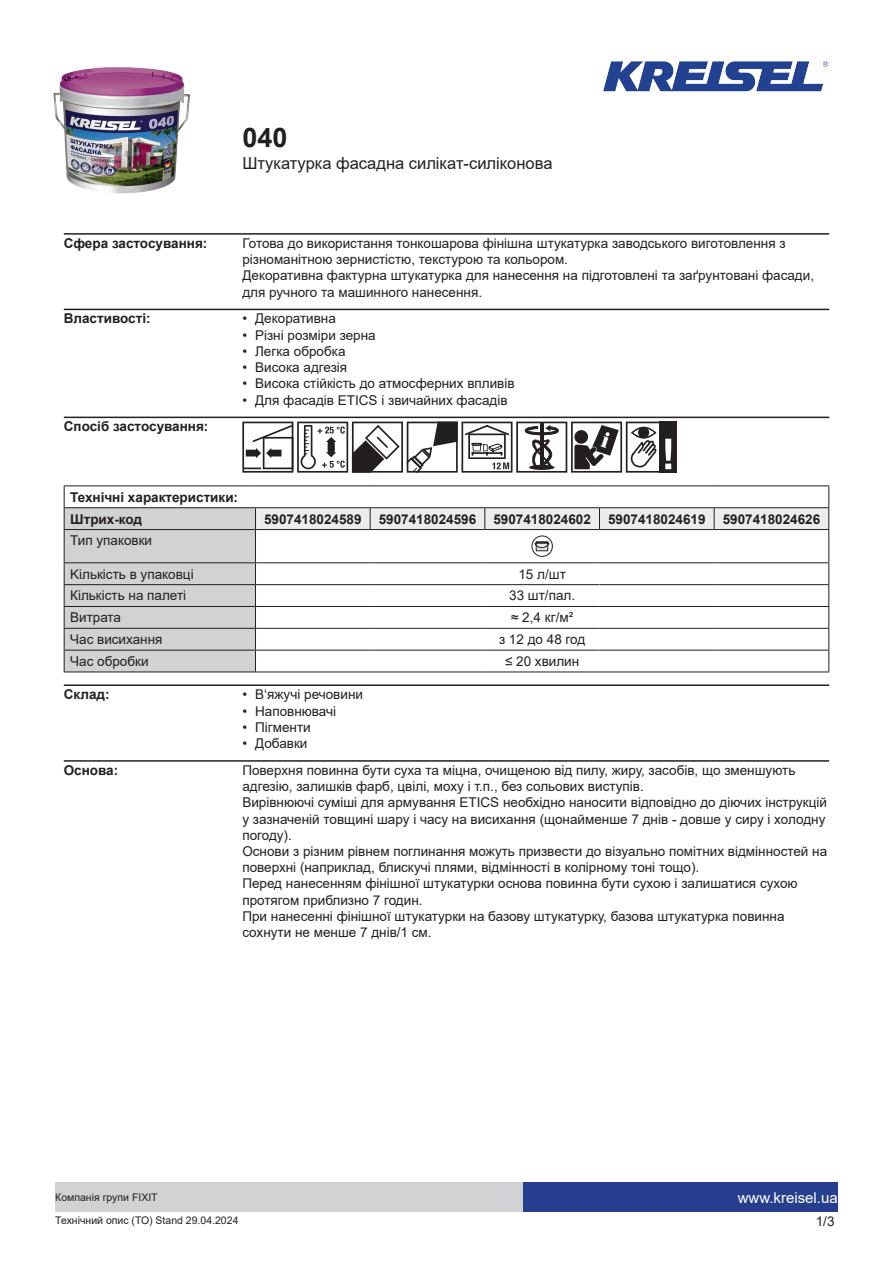
<style>
.page{position:relative;width:893px;height:1263px;background:#fff}
.page>*{position:absolute;margin:0;border:0;box-sizing:border-box;transform-origin:0 0}
.t1{font:700 27px "Arial";color:#231f20}
.t2{font:16.5px "Arial";color:#231f20}
.t3{font:15px "Arial";color:#fff}
.t4{font:13.5px/16.2px "Arial";color:#231f20}
.t5{font:700 13.5px/21.9px "Arial";color:#231f20}
.t6{font:10.5px "Arial";color:#231f20}
</style>
<div class="page">
<img style="left:53px;top:67px;width:137px;height:126px">
<img style="left:603px;top:61px;width:226px;height:31px">
<div style="left:523px;top:1182px;width:315px;height:30px;background:#253f8e"></div>
<div style="left:55px;top:1182px;width:468px;height:30px;background:#d1d2d4"></div>
<hr style="left:64px;top:233px;width:765px;height:2px;background:#231f20">
<hr style="left:64px;top:309px;width:765px;height:1px;background:#231f20">
<hr style="left:64px;top:417px;width:765px;height:1px;background:#231f20">
<svg style="left:242px;top:422px;width:435px;height:51px"></svg>
<hr style="left:64px;top:485px;width:191px;height:1px;background:#231f20">
<hr style="left:255px;top:485px;width:115px;height:1px;background:#231f20">
<hr style="left:370px;top:485px;width:115px;height:1px;background:#231f20">
<hr style="left:485px;top:485px;width:114px;height:1px;background:#231f20">
<hr style="left:599px;top:485px;width:115px;height:1px;background:#231f20">
<hr style="left:714px;top:485px;width:115px;height:1px;background:#231f20">
<hr style="left:64px;top:672px;width:191px;height:1px;background:#231f20">
<hr style="left:255px;top:672px;width:115px;height:1px;background:#231f20">
<hr style="left:370px;top:672px;width:115px;height:1px;background:#231f20">
<hr style="left:485px;top:672px;width:114px;height:1px;background:#231f20">
<hr style="left:599px;top:672px;width:115px;height:1px;background:#231f20">
<hr style="left:714px;top:672px;width:115px;height:1px;background:#231f20">
<svg style="left:64px;top:486px;width:765px;height:186px"></svg>
<hr style="left:64px;top:684px;width:765px;height:2px;background:#231f20">
<hr style="left:64px;top:760px;width:765px;height:2px;background:#231f20">
<h1 class="t1" style="left:242px;top:119px;width:47px">040</h1>
<p class="t2" style="left:242px;top:152px;width:312px">Штукатурка фасадна силікат-силіконова</p>
<p class="t5" style="left:64px;top:232px;width:145px">Сфера застосування:</p>
<p class="t4" style="left:242px;top:235px;width:573px">Готова до використання тонкошарова фінішна штукатурка заводського виготовлення з різноманітною зернистістю, текстурою та кольором.<br>Декоративна фактурна штукатурка для нанесення на підготовлені та заґрунтовані фасади, для ручного та машинного нанесення.</p>
<p class="t5" style="left:64px;top:308px;width:88px">Властивості:</p>
<p class="t4" style="left:242px;top:311px;width:95px">• Декоративна</p>
<p class="t4" style="left:242px;top:327px;width:135px">• Різні розміри зерна</p>
<p class="t4" style="left:242px;top:343px;width:105px">• Легка обробка</p>
<p class="t4" style="left:242px;top:359px;width:106px">• Висока адгезія</p>
<p class="t4" style="left:242px;top:375px;width:274px">• Висока стійкість до атмосферних впливів</p>
<p class="t4" style="left:242px;top:392px;width:267px">• Для фасадів ETICS і звичайних фасадів</p>
<p class="t5" style="left:64px;top:416px;width:146px">Спосіб застосування:</p>
<p class="t5" style="left:70px;top:486px;width:169px">Технічні характеристики:<br>Штрих-код</p>
<p class="t5" style="left:264px;top:508px;width:99px">5907418024589</p>
<p class="t5" style="left:379px;top:508px;width:99px">5907418024596</p>
<p class="t5" style="left:493px;top:508px;width:99px">5907418024602</p>
<p class="t5" style="left:608px;top:508px;width:99px">5907418024619</p>
<p class="t5" style="left:723px;top:508px;width:99px">5907418024626</p>
<p class="t4" style="left:70px;top:532px;width:84px">Тип упаковки</p>
<p class="t4" style="left:70px;top:566px;width:125px">Kількість в упаковці</p>
<p class="t4" style="left:518px;top:566px;width:49px">15 л/шт</p>
<p class="t4" style="left:70px;top:587px;width:118px">Кількість на палеті</p>
<p class="t4" style="left:509px;top:587px;width:67px">33 шт/пал.</p>
<p class="t4" style="left:70px;top:609px;width:52px">Витрата</p>
<p class="t4" style="left:511px;top:609px;width:64px">≈ 2,4 кг/м²</p>
<p class="t4" style="left:70px;top:631px;width:94px">Час висихання</p>
<p class="t4" style="left:499px;top:631px;width:88px">з 12 до 48 год</p>
<p class="t4" style="left:70px;top:653px;width:80px">Час обробки</p>
<p class="t4" style="left:505px;top:653px;width:76px">≤ 20 хвилин</p>
<p class="t5" style="left:64px;top:684px;width:47px">Склад:</p>
<p class="t4" style="left:242px;top:686px;width:122px">• В‘яжучі речовини</p>
<p class="t4" style="left:242px;top:703px;width:95px">• Наповнювачі</p>
<p class="t4" style="left:242px;top:719px;width:70px">• Пігменти</p>
<p class="t4" style="left:242px;top:735px;width:67px">• Добавки</p>
<p class="t5" style="left:64px;top:759px;width:56px">Основа:</p>
<p class="t4" style="left:242px;top:762px;width:586px">Поверхня повинна бути суха та міцна, очищеною від пилу, жиру, засобів, що зменшують адгезію, залишків фарб, цвілі, моху і т.п., без сольових виступів.<br>Вирівнюючі суміші для армування ETICS необхідно наносити відповідно до діючих інструкцій у зазначеній товщині шару і часу на висихання (щонайменше 7 днів - довше у сиру і холодну погоду).<br>Основи з різним рівнем поглинання можуть призвести до візуально помітних відмінностей на поверхні (наприклад, блискучі плями, відмінності в колірному тоні тощо).<br>Перед нанесенням фінішної штукатурки основа повинна бути сухою і залишатися сухою протягом приблизно 7 годин.<br>При нанесенні фінішної штукатурки на базову штукатурку, базова штукатурка повинна сохнути не менше 7 днів/1 см.</p>
<p class="t6" style="left:55px;top:1190px;width:104px">Компанія групи FIXIT</p>
<p class="t3" style="left:738px;top:1187px;width:102px">www.kreisel.ua</p>
<p class="t6" style="left:55px;top:1213px;width:185px">Технічний опис (ТО) Stand 29.04.2024</p>
<p class="t4" style="left:816px;top:1213px;width:20px">1/3</p>
</div>
